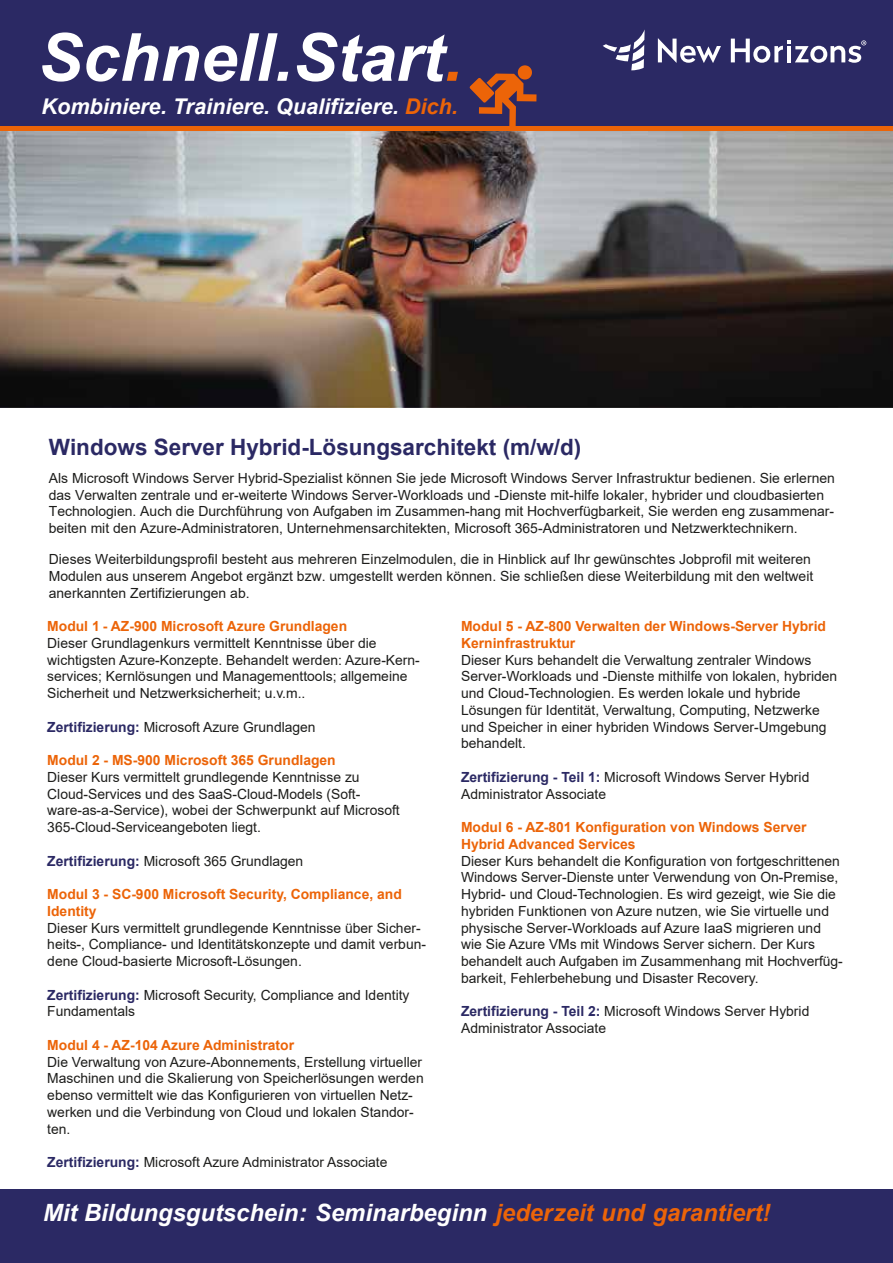
<style>
.page{position:relative;width:893px;height:1263px;background:#fff}
.page>*{position:absolute;margin:0;border:0;box-sizing:border-box;transform-origin:0 0}
.t1{font:italic 700 66.45px "Arial";color:#fff}
.t2{font:italic 700 23.85px "Arial";color:#fff}
.t3{font:700 22.5px "Arial";color:#2b2964}
.t4{font:italic 700 21.6px "Arial";color:#fff}
.t5{font:13.95px/16.8px "Arial";color:#1d1d1b}
.t6{font:700 13.95px/16.8px "Arial";color:#ec6408}
.s1{color:#ec6408}
.s2{font-weight:700;color:#2b2964}
</style>
<div class="page">
<div style="left:0;top:1190px;width:893px;height:73px;background:#2b2964"></div>
<img style="left:0;top:131px;width:893px;height:277px">
<div style="left:0;top:0;width:893px;height:127px;background:#2b2964"></div>
<svg style="left:470px;top:65px;width:66px;height:61px"></svg>
<div style="left:0;top:126px;width:893px;height:5px;background:#ec6408"></div>
<svg style="left:658px;top:38px;width:63px;height:25px"></svg>
<svg style="left:731px;top:39px;width:135px;height:24px"></svg>
<svg style="left:603px;top:29px;width:42px;height:41px"></svg>
<h1 class="t1" style="left:38px;top:13px;width:426px">Schnell.Start<span class="s1">.</span></h1>
<h3 class="t4" style="left:41px;top:92px;width:418px">Kombiniere. Trainiere. Qualifiziere. <span class="s1">Dich.</span></h3>
<h3 class="t3" style="left:49px;top:431px;width:534px">Windows Server Hybrid-Lösungsarchitekt (m/w/d)</h3>
<p class="t5" style="left:49px;top:469px;width:788px">Als Microsoft Windows Server Hybrid-Spezialist können Sie jede Microsoft Windows Server Infrastruktur bedienen. Sie erlernen das Verwalten zentrale und er-weiterte Windows Server-Workloads und -Dienste mit-hilfe lokaler, hybrider und cloudbasierten Technologien. Auch die Durchführung von Aufgaben im Zusammen-hang mit Hochverfügbarkeit, Sie werden eng zusammenar&shy;beiten mit den Azure-Administratoren, Unternehmensarchitekten, Microsoft 365-Administratoren und Netzwerktechnikern.</p>
<p class="t5" style="left:49px;top:551px;width:766px">Dieses Weiterbildungsprofil besteht aus mehreren Einzelmodulen, die in Hinblick auf Ihr gewünschtes Jobprofil mit weiteren<br>Modulen aus unserem Angebot ergänzt bzw. umgestellt werden können. Sie schließen diese Weiterbildung mit den weltweit anerkannten Zertifizierungen ab.</p>
<p class="t6" style="left:47px;top:618px;width:301px">Modul 1 - AZ-900 Microsoft Azure Grundlagen</p>
<p class="t5" style="left:47px;top:635px;width:374px">Dieser Grundlagenkurs vermittelt Kenntnisse über die wichtigsten Azure-Konzepte. Behandelt werden: Azure-Kern&shy;services; Kernlösungen und Managementtools; allgemeine Sicherheit und Netzwerksicherheit; u.v.m..</p>
<p class="t5" style="left:47px;top:718px;width:270px"><span class="s2">Zertifizierung:</span> Microsoft Azure Grundlagen</p>
<p class="t6" style="left:47px;top:752px;width:290px">Modul 2 - MS-900 Microsoft 365 Grundlagen</p>
<p class="t5" style="left:47px;top:768px;width:354px">Dieser Kurs vermittelt grundlegende Kenntnisse zu Cloud-Services und des SaaS-Cloud-Models (Soft&shy;ware-as-a-Service), wobei der Schwerpunkt auf Microsoft 365-Cloud-Serviceangeboten liegt.</p>
<p class="t5" style="left:47px;top:852px;width:258px"><span class="s2">Zertifizierung:</span> Microsoft 365 Grundlagen</p>
<p class="t6" style="left:47px;top:886px;width:356px">Modul 3 - SC-900 Microsoft Security, Compliance, and<br>Identity</p>
<p class="t5" style="left:47px;top:919px;width:380px">Dieser Kurs vermittelt grundlegende Kenntnisse über Sicher&shy;heits-, Compliance- und Identitätskonzepte und damit verbun&shy;dene Cloud-basierte Microsoft-Lösungen.</p>
<p class="t5" style="left:47px;top:986px;width:364px"><span class="s2">Zertifizierung:</span> Microsoft Security, Compliance and Identity<br>Fundamentals</p>
<p class="t6" style="left:47px;top:1037px;width:248px">Modul 4 - AZ-104 Azure Administrator</p>
<p class="t5" style="left:47px;top:1053px;width:378px">Die Verwaltung von Azure-Abonnements, Erstellung virtueller Maschinen und die Skalierung von Speicherlösungen werden ebenso vermittelt wie das Konfigurieren von virtuellen Netz&shy;werken und die Verbindung von Cloud und lokalen Standor&shy;ten.</p>
<p class="t5" style="left:47px;top:1153px;width:342px"><span class="s2">Zertifizierung:</span> Microsoft Azure Administrator Associate</p>
<p class="t6" style="left:461px;top:618px;width:366px">Modul 5 - AZ-800 Verwalten der Windows-Server Hybrid<br>Kerninfrastruktur</p>
<p class="t5" style="left:461px;top:651px;width:378px">Dieser Kurs behandelt die Verwaltung zentraler Windows Server-Workloads und -Dienste mithilfe von lokalen, hybriden und Cloud-Technologien. Es werden lokale und hybride Lösungen für Identität, Verwaltung, Computing, Netzwerke und Speicher in einer hybriden Windows Server-Umgebung behandelt.</p>
<p class="t5" style="left:461px;top:768px;width:350px"><span class="s2">Zertifizierung - Teil 1:</span> Microsoft Windows Server Hybrid<br>Administrator Associate</p>
<p class="t6" style="left:461px;top:819px;width:347px">Modul 6 - AZ-801 Konfiguration von Windows Server<br>Hybrid Advanced Services</p>
<p class="t5" style="left:461px;top:852px;width:383px">Dieser Kurs behandelt die Konfiguration von fortgeschrittenen Windows Server-Dienste unter Verwendung von On-Premise, Hybrid- und Cloud-Technologien. Es wird gezeigt, wie Sie die hybriden Funktionen von Azure nutzen, wie Sie virtuelle und physische Server-Workloads auf Azure IaaS migrieren und wie Sie Azure VMs mit Windows Server sichern. Der Kurs behandelt auch Aufgaben im Zusammenhang mit Hochverfüg&shy;barkeit, Fehlerbehebung und Disaster Recovery.</p>
<p class="t5" style="left:461px;top:1003px;width:350px"><span class="s2">Zertifizierung - Teil 2:</span> Microsoft Windows Server Hybrid<br>Administrator Associate</p>
<h2 class="t2" style="left:43px;top:1197px;width:729px">Mit Bildungsgutschein: Seminarbeginn <span class="s1">jederzeit und garantiert!</span></h2>
</div>
